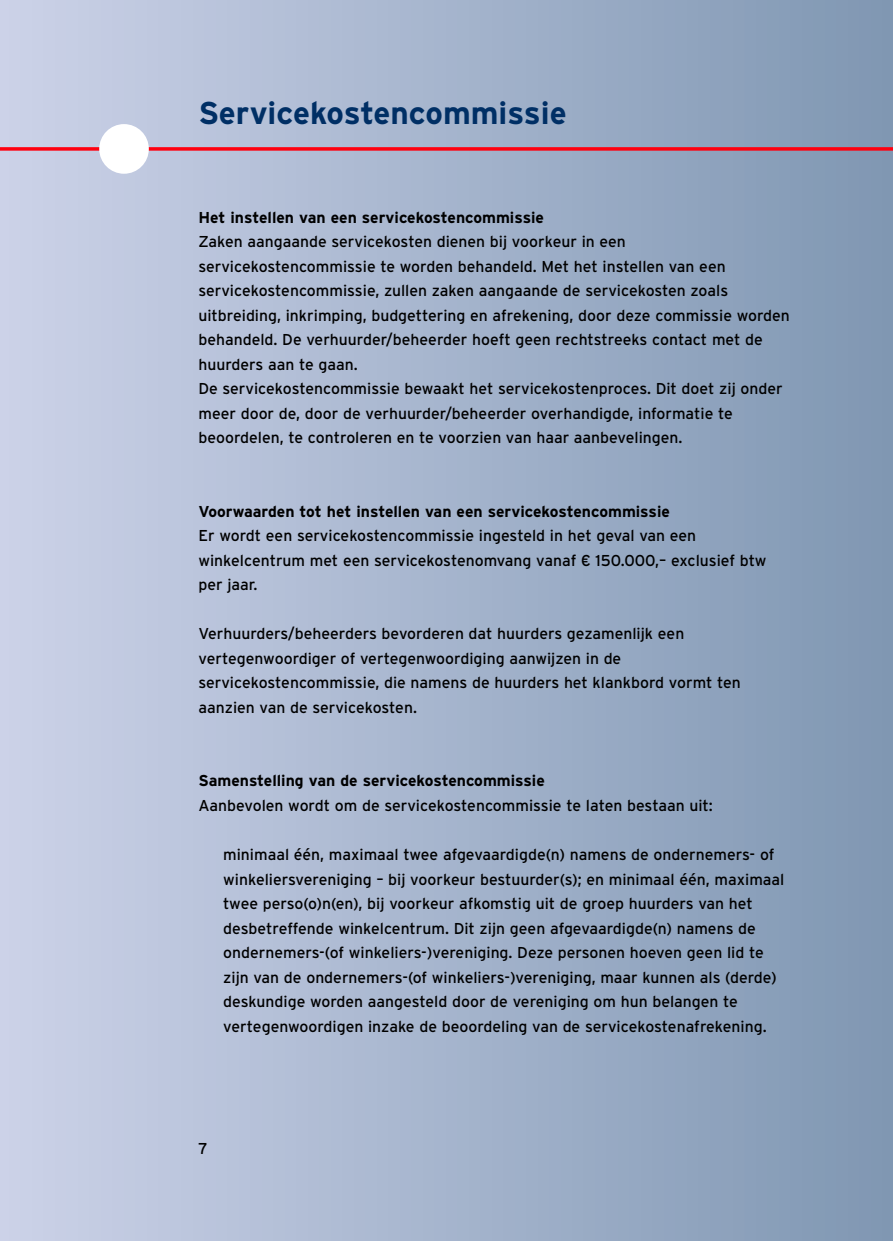
<style>
.page{position:relative;width:893px;height:1241px;background:#fff}
.page>*{position:absolute;margin:0;border:0;box-sizing:border-box;transform-origin:0 0}
.t1{font:700 31.5px "Interstate";color:#002f65}
.t2{font:15.75px/24.5px "Interstate";color:#000}
.t3{font:700 15.75px "Interstate";color:#000}
</style>
<div class="page">
<div style="left:0;top:0;width:11px;height:1240px;background:#ccd2e8"></div>
<div style="left:8px;top:0;width:15px;height:1240px;background:#cbd1e7"></div>
<div style="left:20px;top:0;width:14px;height:1240px;background:#cad1e7"></div>
<div style="left:31px;top:0;width:15px;height:1240px;background:#c9d0e6"></div>
<div style="left:43px;top:0;width:14px;height:1240px;background:#c8cfe5"></div>
<div style="left:54px;top:0;width:15px;height:1240px;background:#c7cee4"></div>
<div style="left:66px;top:0;width:14px;height:1240px;background:#c6cee4"></div>
<div style="left:77px;top:0;width:15px;height:1240px;background:#c5cde3"></div>
<div style="left:89px;top:0;width:14px;height:1240px;background:#c4cce2"></div>
<div style="left:100px;top:0;width:15px;height:1240px;background:#c3cbe2"></div>
<div style="left:112px;top:0;width:14px;height:1240px;background:#c2cae1"></div>
<div style="left:123px;top:0;width:15px;height:1240px;background:#c1cae0"></div>
<div style="left:135px;top:0;width:14px;height:1240px;background:#c0c9e0"></div>
<div style="left:146px;top:0;width:15px;height:1240px;background:#bfc8df"></div>
<div style="left:158px;top:0;width:14px;height:1240px;background:#bec7de"></div>
<div style="left:169px;top:0;width:15px;height:1240px;background:#bdc7de"></div>
<div style="left:181px;top:0;width:14px;height:1240px;background:#bcc6dd"></div>
<div style="left:192px;top:0;width:15px;height:1240px;background:#bbc5dc"></div>
<div style="left:204px;top:0;width:14px;height:1240px;background:#bac4dc"></div>
<div style="left:215px;top:0;width:15px;height:1240px;background:#b9c4db"></div>
<div style="left:227px;top:0;width:14px;height:1240px;background:#b8c3da"></div>
<div style="left:238px;top:0;width:15px;height:1240px;background:#b7c2da"></div>
<div style="left:250px;top:0;width:14px;height:1240px;background:#b6c1d9"></div>
<div style="left:261px;top:0;width:15px;height:1240px;background:#b5c1d8"></div>
<div style="left:273px;top:0;width:14px;height:1240px;background:#b4c0d7"></div>
<div style="left:284px;top:0;width:15px;height:1240px;background:#b3bfd7"></div>
<div style="left:296px;top:0;width:14px;height:1240px;background:#b2bed6"></div>
<div style="left:307px;top:0;width:15px;height:1240px;background:#b1bdd5"></div>
<div style="left:319px;top:0;width:14px;height:1240px;background:#b0bdd4"></div>
<div style="left:330px;top:0;width:15px;height:1240px;background:#afbcd4"></div>
<div style="left:342px;top:0;width:14px;height:1240px;background:#aebbd3"></div>
<div style="left:353px;top:0;width:15px;height:1240px;background:#adbad2"></div>
<div style="left:364px;top:0;width:15px;height:1240px;background:#acbad2"></div>
<div style="left:376px;top:0;width:15px;height:1240px;background:#abb9d1"></div>
<div style="left:387px;top:0;width:15px;height:1240px;background:#aab8d0"></div>
<div style="left:399px;top:0;width:14px;height:1240px;background:#a9b7d0"></div>
<div style="left:410px;top:0;width:15px;height:1240px;background:#a8b7cf"></div>
<div style="left:422px;top:0;width:14px;height:1240px;background:#a7b6ce"></div>
<div style="left:433px;top:0;width:15px;height:1240px;background:#a6b5ce"></div>
<div style="left:445px;top:0;width:14px;height:1240px;background:#a5b4cd"></div>
<div style="left:456px;top:0;width:15px;height:1240px;background:#a4b4cc"></div>
<div style="left:468px;top:0;width:14px;height:1240px;background:#a3b3cb"></div>
<div style="left:479px;top:0;width:15px;height:1240px;background:#a2b2cb"></div>
<div style="left:491px;top:0;width:14px;height:1240px;background:#a1b1ca"></div>
<div style="left:502px;top:0;width:15px;height:1240px;background:#a0b0c9"></div>
<div style="left:514px;top:0;width:14px;height:1240px;background:#9fb0c9"></div>
<div style="left:525px;top:0;width:15px;height:1240px;background:#9eafc8"></div>
<div style="left:537px;top:0;width:14px;height:1240px;background:#9daec7"></div>
<div style="left:548px;top:0;width:15px;height:1240px;background:#9cadc7"></div>
<div style="left:560px;top:0;width:14px;height:1240px;background:#9badc6"></div>
<div style="left:571px;top:0;width:15px;height:1240px;background:#9aacc5"></div>
<div style="left:583px;top:0;width:14px;height:1240px;background:#99abc4"></div>
<div style="left:594px;top:0;width:15px;height:1240px;background:#98aac4"></div>
<div style="left:606px;top:0;width:14px;height:1240px;background:#97a9c3"></div>
<div style="left:617px;top:0;width:15px;height:1240px;background:#96a9c2"></div>
<div style="left:629px;top:0;width:14px;height:1240px;background:#95a8c2"></div>
<div style="left:640px;top:0;width:15px;height:1240px;background:#94a7c1"></div>
<div style="left:652px;top:0;width:14px;height:1240px;background:#93a6c0"></div>
<div style="left:663px;top:0;width:15px;height:1240px;background:#92a5c0"></div>
<div style="left:675px;top:0;width:14px;height:1240px;background:#91a5bf"></div>
<div style="left:686px;top:0;width:15px;height:1240px;background:#90a4be"></div>
<div style="left:698px;top:0;width:14px;height:1240px;background:#8fa3bd"></div>
<div style="left:709px;top:0;width:15px;height:1240px;background:#8ea2bd"></div>
<div style="left:721px;top:0;width:14px;height:1240px;background:#8ea2bc"></div>
<div style="left:732px;top:0;width:15px;height:1240px;background:#8da1bb"></div>
<div style="left:744px;top:0;width:14px;height:1240px;background:#8ba0bb"></div>
<div style="left:755px;top:0;width:15px;height:1240px;background:#8a9fba"></div>
<div style="left:767px;top:0;width:14px;height:1240px;background:#899fb9"></div>
<div style="left:778px;top:0;width:15px;height:1240px;background:#889eb9"></div>
<div style="left:790px;top:0;width:14px;height:1240px;background:#879db8"></div>
<div style="left:801px;top:0;width:15px;height:1240px;background:#869cb7"></div>
<div style="left:813px;top:0;width:14px;height:1240px;background:#859cb6"></div>
<div style="left:824px;top:0;width:15px;height:1240px;background:#849bb6"></div>
<div style="left:836px;top:0;width:14px;height:1240px;background:#849ab5"></div>
<div style="left:847px;top:0;width:15px;height:1240px;background:#8399b4"></div>
<div style="left:859px;top:0;width:14px;height:1240px;background:#8298b4"></div>
<div style="left:870px;top:0;width:15px;height:1240px;background:#8198b3"></div>
<div style="left:882px;top:0;width:11px;height:1240px;background:#8097b2"></div>
<svg style="left:0;top:147px;width:893px;height:4px;background:#f31526"></svg>
<div style="left:99px;top:124px;width:50px;height:50px;background:#fff;border-radius:50%"></div>
<h1 class="t1" style="left:198px;top:95px;width:370px">Servicekostencommissie</h1>
<p class="t3" style="left:198px;top:208px;width:347px">Het instellen van een servicekostencommissie</p>
<p class="t2" style="left:198px;top:229px;width:593px">Zaken aangaande servicekosten dienen bij voorkeur in een servicekostencommissie te worden behandeld. Met het instellen van een servicekostencommissie, zullen zaken aangaande de servicekosten zoals uitbreiding, inkrimping, budgettering en afrekening, door deze commissie worden behandeld. De verhuurder/beheerder hoeft geen rechtstreeks contact met de huurders aan te gaan.<br>De servicekostencommissie bewaakt het servicekostenproces. Dit doet zij onder meer door de, door de verhuurder/beheerder overhandigde, informatie te beoordelen, te controleren en te voorzien van haar aanbevelingen.</p>
<p class="t3" style="left:198px;top:502px;width:473px">Voorwaarden tot het instellen van een servicekostencommissie</p>
<p class="t2" style="left:198px;top:523px;width:570px">Er wordt een servicekostencommissie ingesteld in het geval van een winkelcentrum met een servicekostenomvang vanaf ¤ 150.000,– exclusief btw per jaar.</p>
<p class="t2" style="left:198px;top:621px;width:544px">Verhuurders/beheerders bevorderen dat huurders gezamenlijk een vertegenwoordiger of vertegenwoordiging aanwijzen in de servicekostencommissie, die namens de huurders het klankbord vormt ten aanzien van de servicekosten.</p>
<p class="t3" style="left:198px;top:771px;width:348px">Samenstelling van de servicekostencommissie</p>
<p class="t2" style="left:198px;top:793px;width:516px">Aanbevolen wordt om de servicekostencommissie te laten bestaan uit:</p>
<p class="t2" style="left:223px;top:842px;width:563px">minimaal één, maximaal twee afgevaardigde(n) namens de ondernemers- of winkeliersvereniging – bij voorkeur bestuurder(s); en minimaal één, maximaal twee perso(o)n(en), bij voorkeur afkomstig uit de groep huurders van het desbetreffende winkelcentrum. Dit zijn geen afgevaardigde(n) namens de ondernemers-(of winkeliers-)vereniging. Deze personen hoeven geen lid te zijn van de ondernemers-(of winkeliers-)vereniging, maar kunnen als (derde) deskundige worden aangesteld door de vereniging om hun belangen te vertegenwoordigen inzake de beoordeling van de servicekostenafrekening.</p>
<p class="t2" style="left:198px;top:1136px;width:11px">7</p>
</div>
